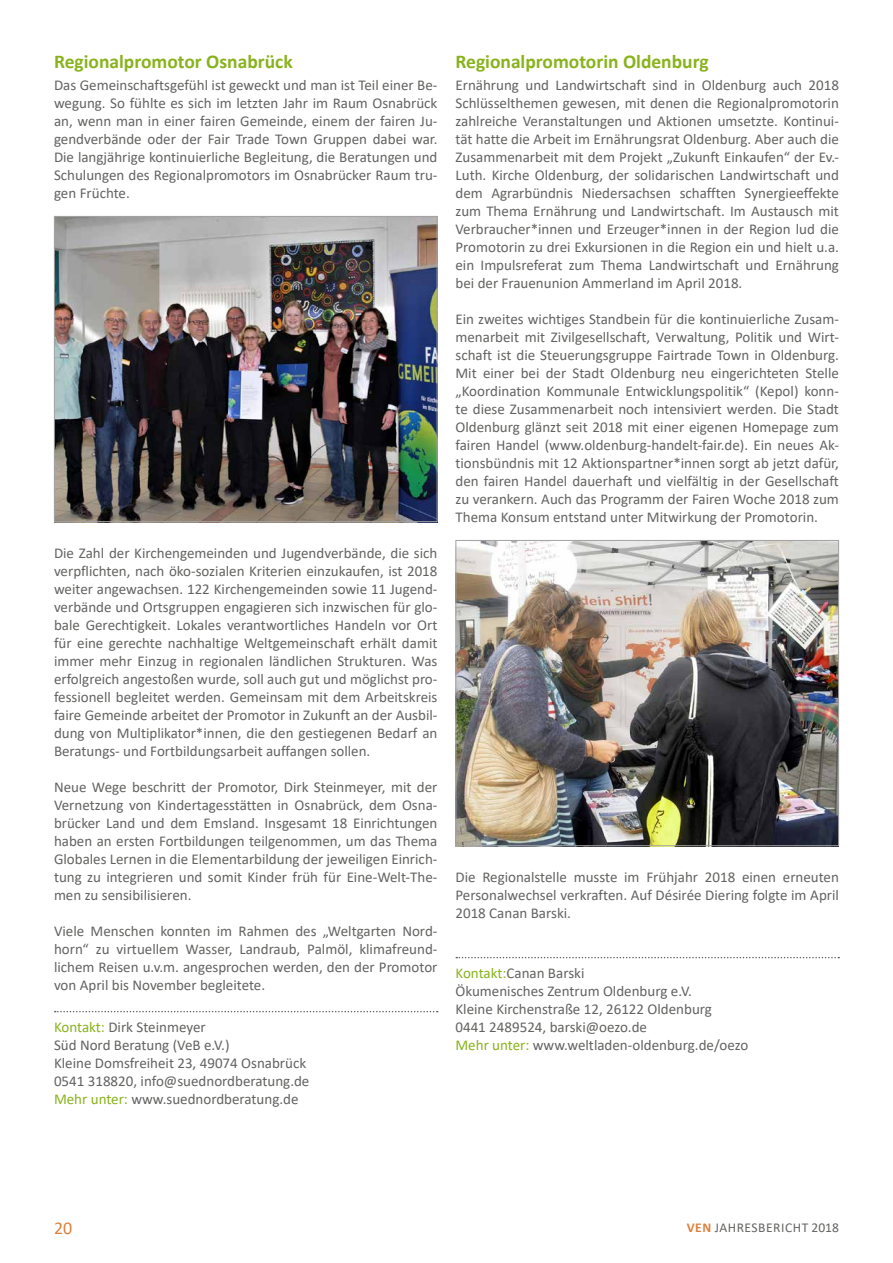
<style>
.page{position:relative;width:893px;height:1263px;background:#fff}
.page>*{position:absolute;margin:0;border:0;box-sizing:border-box;transform-origin:0 0}
.t1{font:700 19.5px "Calibri";color:#89b31c}
.t2{font:18px "Calibri";color:#dd813d}
.t3{font:15px/18px "Calibri";color:#636362;text-align:justify}
.t4{font:13.5px "Calibri";letter-spacing:.04em;color:#636362}
.s1{color:#89b31c}
.s2{font-weight:700;color:#dd813d}
</style>
<div class="page">
<svg style="left:55px;top:1011px;width:383px;height:1px"></svg>
<svg style="left:456px;top:957px;width:383px;height:1px"></svg>
<img style="left:56px;top:218px;width:379px;height:302px">
<div style="left:54px;top:216px;width:383px;height:306px;border:1px solid #a3a3a3"></div>
<img style="left:457px;top:542px;width:380px;height:302px">
<div style="left:455px;top:540px;width:384px;height:306px;border:1px solid #a3a3a3"></div>
<h1 class="t1" style="left:54px;top:47px;width:240px">Regionalpromotor Osnabrück</h1>
<p class="t3" style="left:54px;top:76px;width:385px">Das Gemeinschaftsgefühl ist geweckt und man ist Teil einer Be&shy;wegung. So fühlte es sich im letzten Jahr im Raum Osnabrück an, wenn man in einer fairen Gemeinde, einem der fairen Ju&shy;gendverbände oder der Fair Trade Town Gruppen dabei war.<br>Die langjährige kontinuierliche Begleitung, die Beratungen und Schulungen des Regionalpromotors im Osnabrücker Raum tru&shy;gen Früchte.</p>
<p class="t3" style="left:54px;top:544px;width:385px">Die Zahl der Kirchengemeinden und Jugendverbände, die sich verpflichten, nach öko-sozialen Kriterien einzukaufen, ist 2018 weiter angewachsen. 122 Kirchengemeinden sowie 11 Jugend&shy;verbände und Ortsgruppen engagieren sich inzwischen für glo&shy;bale Gerechtigkeit. Lokales verantwortliches Handeln vor Ort für eine gerechte nachhaltige Weltgemeinschaft erhält damit immer mehr Einzug in regionalen ländlichen Strukturen. Was erfolgreich angestoßen wurde, soll auch gut und möglichst pro&shy;fessionell begleitet werden. Gemeinsam mit dem Arbeitskreis faire Gemeinde arbeitet der Promotor in Zukunft an der Ausbil&shy;dung von Multiplikator*innen, die den gestiegenen Bedarf an Beratungs- und Fortbildungsarbeit auffangen sollen.</p>
<p class="t3" style="left:54px;top:778px;width:385px">Neue Wege beschritt der Promotor, Dirk Steinmeyer, mit der Vernetzung von Kindertagesstätten in Osnabrück, dem Osna&shy;brücker Land und dem Emsland. Insgesamt 18 Einrichtungen haben an ersten Fortbildungen teilgenommen, um das Thema Globales Lernen in die Elementarbildung der jeweiligen Einrich&shy;tung zu integrieren und somit Kinder früh für Eine-Welt-The&shy;men zu sensibilisieren.</p>
<p class="t3" style="left:54px;top:922px;width:385px">Viele Menschen konnten im Rahmen des „Weltgarten Nord&shy;horn“ zu virtuellem Wasser, Landraub, Palmöl, klimafreund&shy;lichem Reisen u.v.m. angesprochen werden, den der Promotor von April bis November begleitete.</p>
<p class="t3" style="left:54px;top:1017px;width:257px;text-align:left"><span class="s1">Kontakt:</span> Dirk Steinmeyer<br>Süd Nord Beratung (VeB e.V.)<br>Kleine Domsfreiheit 23, 49074 Osnabrück 0541 318820, info@suednordberatung.de <span class="s1">Mehr unter:</span> www.suednordberatung.de</p>
<h1 class="t1" style="left:455px;top:47px;width:255px">Regionalpromotorin Oldenburg</h1>
<p class="t3" style="left:455px;top:76px;width:385px">Ernährung und Landwirtschaft sind in Oldenburg auch 2018<br>Schlüsselthemen gewesen, mit denen die Regionalpromotorin zahlreiche Veranstaltungen und Aktionen umsetzte. Kontinui&shy;tät hatte die Arbeit im Ernährungsrat Oldenburg. Aber auch die Zusammenarbeit mit dem Projekt „Zukunft Einkaufen“ der Ev.- Luth. Kirche Oldenburg, der solidarischen Landwirtschaft und dem Agrarbündnis Niedersachsen schafften Synergieeffekte zum Thema Ernährung und Landwirtschaft. Im Austausch mit Verbraucher*innen und Erzeuger*innen in der Region lud die Promotorin zu drei Exkursionen in die Region ein und hielt u.a. ein Impulsreferat zum Thema Landwirtschaft und Ernährung bei der Frauenunion Ammerland im April 2018.</p>
<p class="t3" style="left:455px;top:310px;width:385px">Ein zweites wichtiges Standbein für die kontinuierliche Zusam&shy;menarbeit mit Zivilgesellschaft, Verwaltung, Politik und Wirt&shy;schaft ist die Steuerungsgruppe Fairtrade Town in Oldenburg.<br>Mit einer bei der Stadt Oldenburg neu eingerichteten Stelle „Koordination Kommunale Entwicklungspolitik“ (Kepol) konn&shy;te diese Zusammenarbeit noch intensiviert werden. Die Stadt Oldenburg glänzt seit 2018 mit einer eigenen Homepage zum fairen Handel (www.oldenburg-handelt-fair.de). Ein neues Ak&shy;tionsbündnis mit 12 Aktionspartner*innen sorgt ab jetzt dafür, den fairen Handel dauerhaft und vielfältig in der Gesellschaft zu verankern. Auch das Programm der Fairen Woche 2018 zum Thema Konsum entstand unter Mitwirkung der Promotorin.</p>
<p class="t3" style="left:455px;top:868px;width:385px">Die Regionalstelle musste im Frühjahr 2018 einen erneuten Personalwechsel verkraften. Auf Désirée Diering folgte im April 2018 Canan Barski.</p>
<p class="t3" style="left:455px;top:963px;width:294px;text-align:left"><span class="s1">Kontakt:</span>Canan Barski<br>Ökumenisches Zentrum Oldenburg e.V.<br>Kleine Kirchenstraße 12, 26122 Oldenburg<br>0441 2489524, barski@oezo.de<br><span class="s1">Mehr unter:</span> www.weltladen-oldenburg.de/oezo</p>
<p class="t2" style="left:54px;top:1215px;width:20px">20</p>
<p class="t4" style="left:687px;top:1218px;width:154px"><span class="s2">VEN</span> JAHRESBERICHT 2018</p>
</div>
